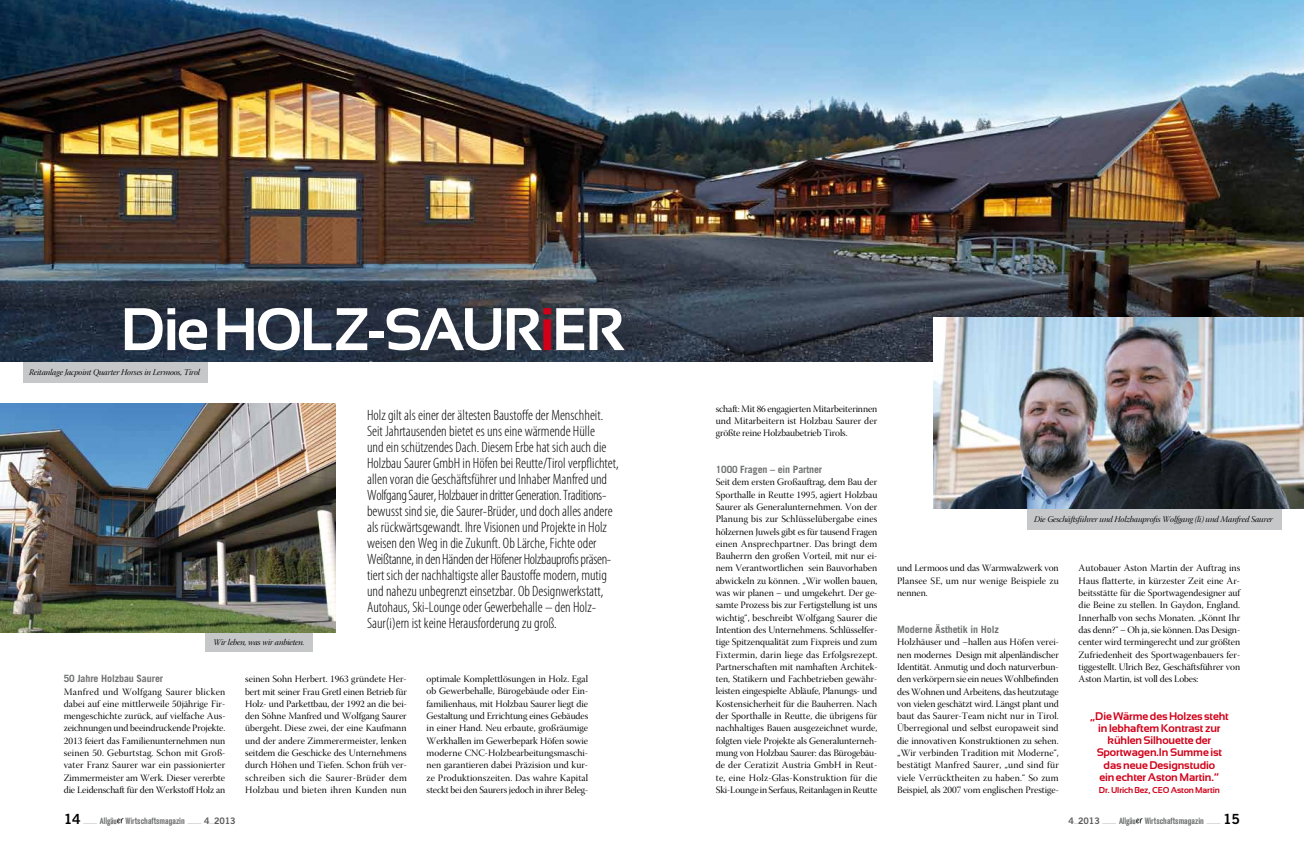
<style>
.page{position:relative;width:1304px;height:842px;background:#fff}
.page>*{position:absolute;margin:0;border:0;box-sizing:border-box;transform-origin:0 0}
.t1{font:700 60px "Sansation";letter-spacing:-.05em;color:#fff}
.t2{font:300 condensed 15px/16px "Myriad Pro";color:#000}
.t3{font:700 11px/12.3px "Sansation";letter-spacing:-.01em;color:#d10019;text-align:center}
.t4{font:700 10px "Trade Gothic";letter-spacing:-.01em;color:#707172}
.t5{font:9.8px/12.3px "Warnock Pro Disp";letter-spacing:-.005em;color:#000;text-align:justify}
.t6{font:700 condensed 9px "Akzidenz Grotesk BQ";color:#707172;scale:.8 1}
.t7{font:8.7px "Warnock Pro It Disp";letter-spacing:-.01em;color:#000}
.t8{font:700 8.5px "Sansation";letter-spacing:-.01em;color:#d10019}
.s1{color:#d10019}
.s2{font-family:"Trade Gothic Bold Two";font-weight:400;font-stretch:normal;font-size:14px;color:#000}
.s3{font-family:"Trade Gothic Bold Two";font-weight:400;font-stretch:normal;font-size:9.3px;color:#d1d2d4}
.s4{font-family:"Yanone Kaffeesatz";font-stretch:normal}
.s5{font-family:"Trade Gothic Bold Two";font-weight:400;font-stretch:normal;color:#58585a}
</style>
<div class="page">
<div style="left:23px;top:345px;width:185px;height:38px;background:#c6c7c8"></div>
<div style="left:1027px;top:492px;width:254px;height:38px;background:#c6c7c8"></div>
<img style="left:0;top:0;width:1304px;height:361px">
<div style="left:205px;top:608px;width:108px;height:44px;background:#c6c7c8"></div>
<img style="left:934px;top:317px;width:370px;height:192px">
<img style="left:0;top:403px;width:336px;height:230px">
<svg style="left:117px;top:818px;width:7px;height:5px"></svg>
<svg style="left:1136px;top:818px;width:7px;height:5px"></svg>
<h1 class="t1" style="left:120px;top:295px;width:506px">Die HOLZ-SAUR<span class="s1">i</span>ER</h1>
<p class="t7" style="left:29px;top:367px;width:173px">Reitanlage Jacpoint Quarter Horses in Lermoos, Tirol</p>
<p class="t7" style="left:213px;top:638px;width:93px">Wir leben, was wir anbieten.</p>
<p class="t2" style="left:367px;top:407px;width:253px">Holz gilt als einer der ältesten Baustoffe der Menschheit.<br>Seit Jahrtausenden bietet es uns eine wärmende Hülle<br>und ein schützendes Dach. Diesem Erbe hat sich auch die Holzbau Saurer GmbH in Höfen bei Reutte/Tirol verpflichtet, allen voran die Geschäftsführer und Inhaber Manfred und Wolfgang Saurer, Holzbauer in dritter Generation. Traditions&shy;bewusst sind sie, die Saurer-Brüder, und doch alles andere als rückwärtsgewandt. Ihre Visionen und Projekte in Holz weisen den Weg in die Zukunft. Ob Lärche, Fichte oder Weißtanne, in den Händen der Höfener Holzbauprofis präsen&shy;tiert sich der nachhaltigste aller Baustoffe modern, mutig und nahezu unbegrenzt einsetzbar. Ob Designwerkstatt, Autohaus, Ski-Lounge oder Gewerbehalle – den Holz-Saur(i)ern ist keine Herausforderung zu groß.</p>
<p class="t4" style="left:64px;top:672px;width:101px">50 Jahre Holzbau Saurer</p>
<p class="t5" style="left:64px;top:686px;width:163px">Manfred und Wolfgang Saurer blicken dabei auf eine mittlerweile 50jährige Fir&shy;mengeschichte zurück, auf vielfache Aus&shy;zeichnungen und beeindruckende Projekte.<br>2013 feiert das Familienunternehmen nun seinen 50. Geburtstag. Schon mit Groß&shy;vater Franz Saurer war ein passionierter Zimmermeister am Werk. Dieser vererbte die Leidenschaft für den Werkstoff Holz an</p>
<p class="t5" style="left:245px;top:674px;width:163px">seinen Sohn Herbert. 1963 gründete Her&shy;bert mit seiner Frau Gretl einen Betrieb für Holz- und Parkettbau, der 1992 an die bei&shy;den Söhne Manfred und Wolfgang Saurer übergeht. Diese zwei, der eine Kaufmann und der andere Zimmerermeister, lenken seitdem die Geschicke des Unternehmens durch Höhen und Tiefen. Schon früh ver&shy;schreiben sich die Saurer-Brüder dem Holzbau und bieten ihren Kunden nun</p>
<p class="t5" style="left:427px;top:674px;width:163px">optimale Komplettlösungen in Holz. Egal ob Gewerbehalle, Bürogebäude oder Ein&shy;familienhaus, mit Holzbau Saurer liegt die Gestaltung und Errichtung eines Gebäudes in einer Hand. Neu erbaute, großräumige Werkhallen im Gewerbepark Höfen sowie moderne CNC-Holzbearbeitungsmaschi&shy;nen garantieren dabei Präzision und kur&shy;ze Produktionszeiten. Das wahre Kapital steckt bei den Saurers jedoch in ihrer Beleg-</p>
<p class="t5" style="left:716px;top:403px;width:163px">schaft: Mit 86 engagierten Mitarbeiterinnen und Mitarbeitern ist Holzbau Saurer der größte reine Holzbaubetrieb Tirols.</p>
<p class="t4" style="left:716px;top:463px;width:108px">1000 Fragen – ein Partner</p>
<p class="t5" style="left:716px;top:477px;width:163px">Seit dem ersten Großauftrag, dem Bau der Sporthalle in Reutte 1995, agiert Holzbau Saurer als Generalunternehmen. Von der Planung bis zur Schlüsselübergabe eines hölzernen Juwels gibt es für tausend Fragen einen Ansprechpartner. Das bringt dem Bauherrn den großen Vorteil, mit nur ei&shy;nem Verantwortlichen sein Bauvorhaben abwickeln zu können. „Wir wollen bauen, was wir planen – und umgekehrt. Der ge&shy;samte Prozess bis zur Fertigstellung ist uns wichtig“, beschreibt Wolfgang Saurer die Intention des Unternehmens. Schlüsselfer&shy;tige Spitzenqualität zum Fixpreis und zum Fixtermin, darin liege das Erfolgsrezept.<br>Partnerschaften mit namhaften Architek&shy;ten, Statikern und Fachbetrieben gewähr&shy;leisten eingespielte Abläufe, Planungs- und Kostensicherheit für die Bauherren. Nach der Sporthalle in Reutte, die übrigens für nachhaltiges Bauen ausgezeichnet wurde, folgten viele Projekte als Generalunterneh&shy;mung von Holzbau Saurer: das Bürogebäu&shy;de der Ceratizit Austria GmbH in Reut&shy;te, eine Holz-Glas-Konstruktion für die Ski-Lounge in Serfaus, Reitanlagen in Reutte</p>
<p class="t7" style="left:1034px;top:515px;width:240px">Die Geschäftsführer und Holzbauprofis Wolfgang (li) und Manfred Saurer</p>
<p class="t5" style="left:897px;top:563px;width:163px">und Lermoos und das Warmwalzwerk von Plansee SE, um nur wenige Beispiele zu nennen.</p>
<p class="t4" style="left:897px;top:623px;width:103px">Moderne Ästhetik in Holz</p>
<p class="t5" style="left:897px;top:637px;width:163px">Holzhäuser und –hallen aus Höfen verei&shy;nen modernes Design mit alpenländischer Identität. Anmutig und doch naturverbun&shy;den verkörpern sie ein neues Wohlbefinden des Wohnen und Arbeitens, das heutzutage von vielen geschätzt wird. Längst plant und baut das Saurer-Team nicht nur in Tirol.<br>Überregional und selbst europaweit sind die innovativen Konstruktionen zu sehen. „Wir verbinden Tradition mit Moderne“, bestätigt Manfred Saurer, „und sind für viele Verrücktheiten zu haben.“ So zum Beispiel, als 2007 vom englischen Prestige-</p>
<p class="t5" style="left:1079px;top:563px;width:163px">Autobauer Aston Martin der Auftrag ins Haus flatterte, in kürzester Zeit eine Ar&shy;beitsstätte für die Sportwagendesigner auf die Beine zu stellen. In Gaydon, England.<br>Innerhalb von sechs Monaten. „Könnt Ihr das denn?“ – Oh ja, sie können. Das Design&shy;center wird termingerecht und zur größten Zufriedenheit des Sportwagenbauers fer&shy;tiggestellt. Ulrich Bez, Geschäftsführer von Aston Martin, ist voll des Lobes:</p>
<p class="t3" style="left:1090px;top:709px;width:141px">„Die Wärme des Holzes steht in lebhaftem Kontrast zur kühlen Silhouette der<br>Sportwagen.In Summe ist das neue Designstudio<br>ein echter Aston Martin.“</p>
<p class="t8" style="left:1099px;top:785px;width:123px">Dr. Ulrich Bez, CEO Aston Martin</p>
<p class="t6" style="left:64px;top:815px;width:216px"><span class="s2">14</span> <span class="s3">–––</span> <span class="s4">Allgäu</span> Wirtschaftsmagazin <span class="s3">–––</span> <span class="s5">4</span><span class="s3">–</span><span class="s5">2013</span></p>
<p class="t6" style="left:1068px;top:815px;width:216px"><span class="s5">4</span><span class="s3">–</span><span class="s5">2013</span> <span class="s3">–––</span> <span class="s4">Allgäu</span> Wirtschaftsmagazin <span class="s3">–––</span> <span class="s2">15</span></p>
</div>
